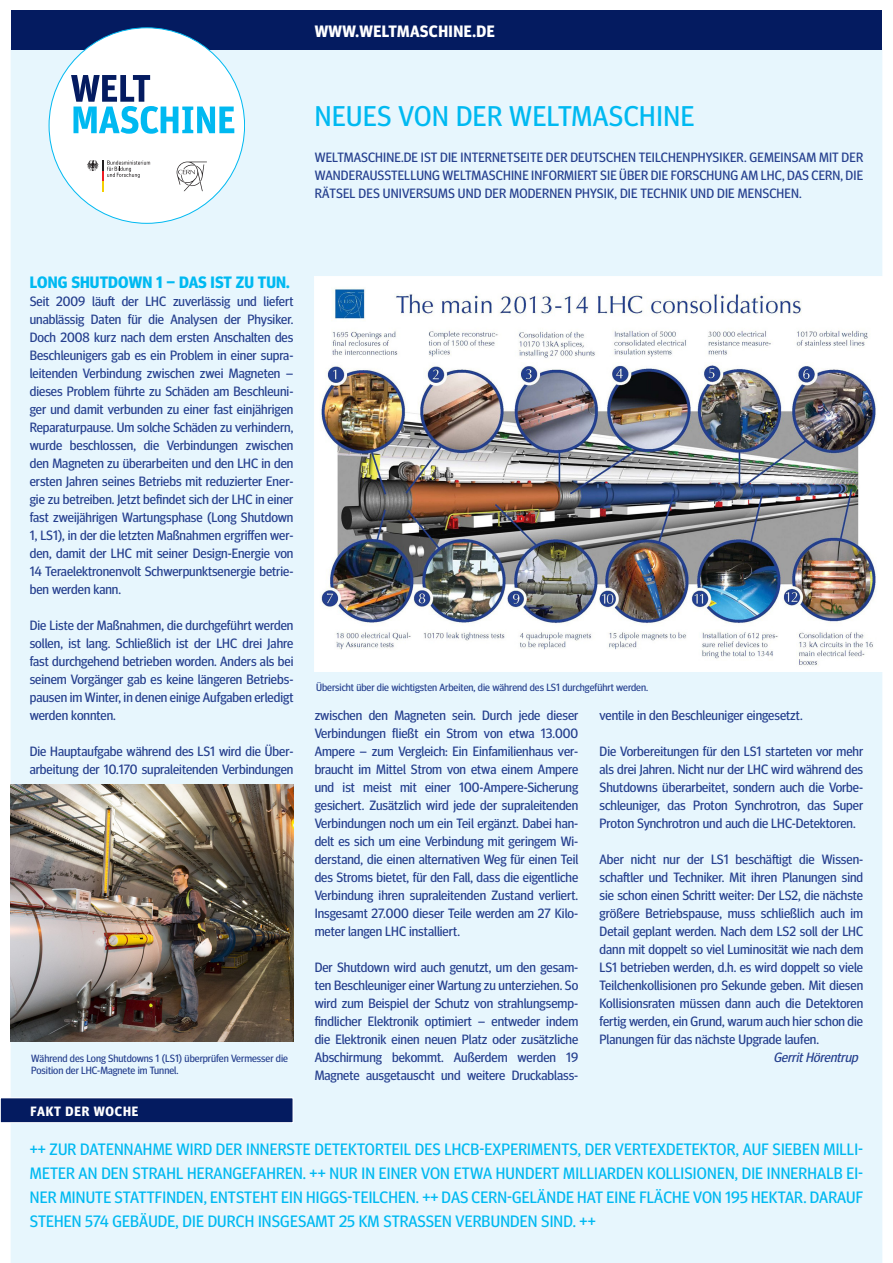
<style>
.page{position:relative;width:893px;height:1263px;background:#fff}
.page>*{position:absolute;margin:0;border:0;box-sizing:border-box;transform-origin:0 0}
.t1{font:28.5px "Meta Head OT";letter-spacing:.02em;color:#00b9f1}
.t2{font:16.5px/24px "Meta Head OT";letter-spacing:.01em;color:#00b9f1;text-align:justify}
.t3{font:700 16.5px "Meta Head OT";letter-spacing:.01em;color:#00b9f1}
.t4{font:700 16.5px "Meta Head OT";letter-spacing:.03em;color:#fff}
.t5{font:13.5px/18px "Meta Head OT";color:#253f8e;text-align:justify}
.t6{font:italic 13.5px "Meta Head OT";color:#253f8e}
.t7{font:700 13.5px "Meta Head OT";letter-spacing:.06em;color:#fff}
.t8{font:10.5px/12.6px "Meta Head OT";color:#253f8e}
</style>
<div class="page">
<div style="left:11px;top:47px;width:871px;height:1216px;background:#e7f6fd"></div>
<div style="left:11px;top:11px;width:871px;height:39px;background:#041b60"></div>
<div style="left:0;top:1098px;width:293px;height:24px;background:#041b60"></div>
<div style="left:0;top:1097px;width:293px;height:26px;border:1px solid #fff"></div>
<img style="left:315px;top:276px;width:567px;height:396px">
<div style="left:49px;top:28px;width:196px;height:195px;background:#fff;border-radius:50%"></div>
<svg style="left:71px;top:75px;width:163px;height:59px"></svg>
<svg style="left:177px;top:162px;width:30px;height:29px"></svg>
<svg style="left:87px;top:160px;width:63px;height:31px"></svg>
<img style="left:11px;top:785px;width:282px;height:256px">
<p class="t4" style="left:315px;top:22px;width:181px">WWW.WELTMASCHINE.DE</p>
<p class="t1" style="left:315px;top:99px;width:381px">NEUES VON DER WELTMASCHINE</p>
<p class="t5" style="left:315px;top:148px;width:550px">WELTMASCHINE.DE IST DIE INTERNETSEITE DER DEUTSCHEN TEILCHENPHYSIKER. GEMEINSAM MIT DER WANDERAUSSTELLUNG WELTMASCHINE INFORMIERT SIE ÜBER DIE FORSCHUNG AM LHC, DAS CERN, DIE RÄTSEL DES UNIVERSUMS UND DER MODERNEN PHYSIK, DIE TECHNIK UND DIE MENSCHEN.</p>
<p class="t3" style="left:30px;top:273px;width:261px">LONG SHUTDOWN 1 – DAS IST ZU TUN.</p>
<p class="t5" style="left:30px;top:292px;width:265px">Seit 2009 läuft der LHC zuverlässig und liefert unablässig Daten für die Analysen der Physiker.<br>Doch 2008 kurz nach dem ersten Anschalten des Beschleunigers gab es ein Problem in einer supra&shy;leitenden Verbindung zwischen zwei Magneten – dieses Problem führte zu Schäden am Beschleuni&shy;ger und damit verbunden zu einer fast einjährigen Reparaturpause. Um solche Schäden zu verhindern, wurde beschlossen, die Verbindungen zwischen den Magneten zu überarbeiten und den LHC in den ersten Jahren seines Betriebs mit reduzierter Ener&shy;gie zu betreiben. Jetzt befindet sich der LHC in einer fast zweijährigen Wartungsphase (Long Shutdown 1, LS1), in der die letzten Maßnahmen ergriffen wer&shy;den, damit der LHC mit seiner Design-Energie von 14 Teraelektronenvolt Schwerpunktsenergie betrie&shy;ben werden kann.</p>
<p class="t5" style="left:30px;top:616px;width:265px">Die Liste der Maßnahmen, die durchgeführt werden sollen, ist lang. Schließlich ist der LHC drei Jahre fast durchgehend betrieben worden. Anders als bei seinem Vorgänger gab es keine längeren Betriebs&shy;pausen im Winter, in denen einige Aufgaben erledigt werden konnten.</p>
<p class="t5" style="left:30px;top:742px;width:265px">Die Hauptaufgabe während des LS1 wird die Über&shy;arbeitung der 10.170 supraleitenden Verbindungen</p>
<p class="t8" style="left:31px;top:1051px;width:258px">Während des Long Shutdowns 1 (LS1) überprüfen Vermesser die<br>Position der LHC-Magnete im Tunnel.</p>
<p class="t7" style="left:31px;top:1103px;width:109px">FAKT DER WOCHE</p>
<p class="t8" style="left:316px;top:681px;width:334px">Übersicht über die wichtigsten Arbeiten, die während des LS1 durchgeführt werden.</p>
<p class="t5" style="left:600px;top:706px;width:205px">ventile in den Beschleuniger eingesetzt.</p>
<p class="t5" style="left:600px;top:742px;width:265px">Die Vorbereitungen für den LS1 starteten vor mehr als drei Jahren. Nicht nur der LHC wird während des Shutdowns überarbeitet, sondern auch die Vorbe&shy;schleuniger, das Proton Synchrotron, das Super Proton Synchrotron und auch die LHC-Detektoren.</p>
<p class="t5" style="left:600px;top:850px;width:265px">Aber nicht nur der LS1 beschäftigt die Wissen&shy;schaftler und Techniker. Mit ihren Planungen sind sie schon einen Schritt weiter: Der LS2, die nächste größere Betriebspause, muss schließlich auch im Detail geplant werden. Nach dem LS2 soll der LHC dann mit doppelt so viel Luminosität wie nach dem LS1 betrieben werden, d.h. es wird doppelt so viele Teilchenkollisionen pro Sekunde geben. Mit diesen Kollisionsraten müssen dann auch die Detektoren fertig werden, ein Grund, warum auch hier schon die Planungen für das nächste Upgrade laufen.</p>
<p class="t6" style="left:773px;top:1049px;width:89px">GerritHörentrup</p>
<p class="t5" style="left:315px;top:706px;width:265px">zwischen den Magneten sein. Durch jede dieser Verbindungen fließt ein Strom von etwa 13.000<br>Ampere – zum Vergleich: Ein Einfamilienhaus ver&shy;braucht im Mittel Strom von etwa einem Ampere und ist meist mit einer 100-Ampere-Sicherung gesichert. Zusätzlich wird jede der supraleitenden Verbindungen noch um ein Teil ergänzt. Dabei han&shy;delt es sich um eine Verbindung mit geringem Wi&shy;derstand, die einen alternativen Weg für einen Teil des Stroms bietet, für den Fall, dass die eigentliche Verbindung ihren supraleitenden Zustand verliert.<br>Insgesamt 27.000 dieser Teile werden am 27 Kilo&shy;meter langen LHC installiert.</p>
<p class="t5" style="left:315px;top:958px;width:265px">Der Shutdown wird auch genutzt, um den gesam&shy;ten Beschleuniger einer Wartung zu unterziehen. So wird zum Beispiel der Schutz von strahlungsemp&shy;findlicher Elektronik optimiert – entweder indem die Elektronik einen neuen Platz oder zusätzliche Abschirmung bekommt. Außerdem werden 19<br>Magnete ausgetauscht und weitere Druckablass-</p>
<p class="t2" style="left:30px;top:1137px;width:835px">++ ZUR DATENNAHME WIRD DER INNERSTE DETEKTORTEIL DES LHCB-EXPERIMENTS, DER VERTEXDETEKTOR, AUF SIEBEN MILLI-METER AN DEN STRAHL HERANGEFAHREN. ++ NUR IN EINER VON ETWA HUNDERT MILLIARDEN KOLLISIONEN, DIE INNERHALB EI-NER MINUTE STATTFINDEN, ENTSTEHT EIN HIGGS-TEILCHEN. ++ DAS CERN-GELÄNDE HAT EINE FLÄCHE VON 195 HEKTAR. DARAUF STEHEN 574 GEBÄUDE, DIE DURCH INSGESAMT 25 KM STRASSEN VERBUNDEN SIND. ++</p>
</div>
